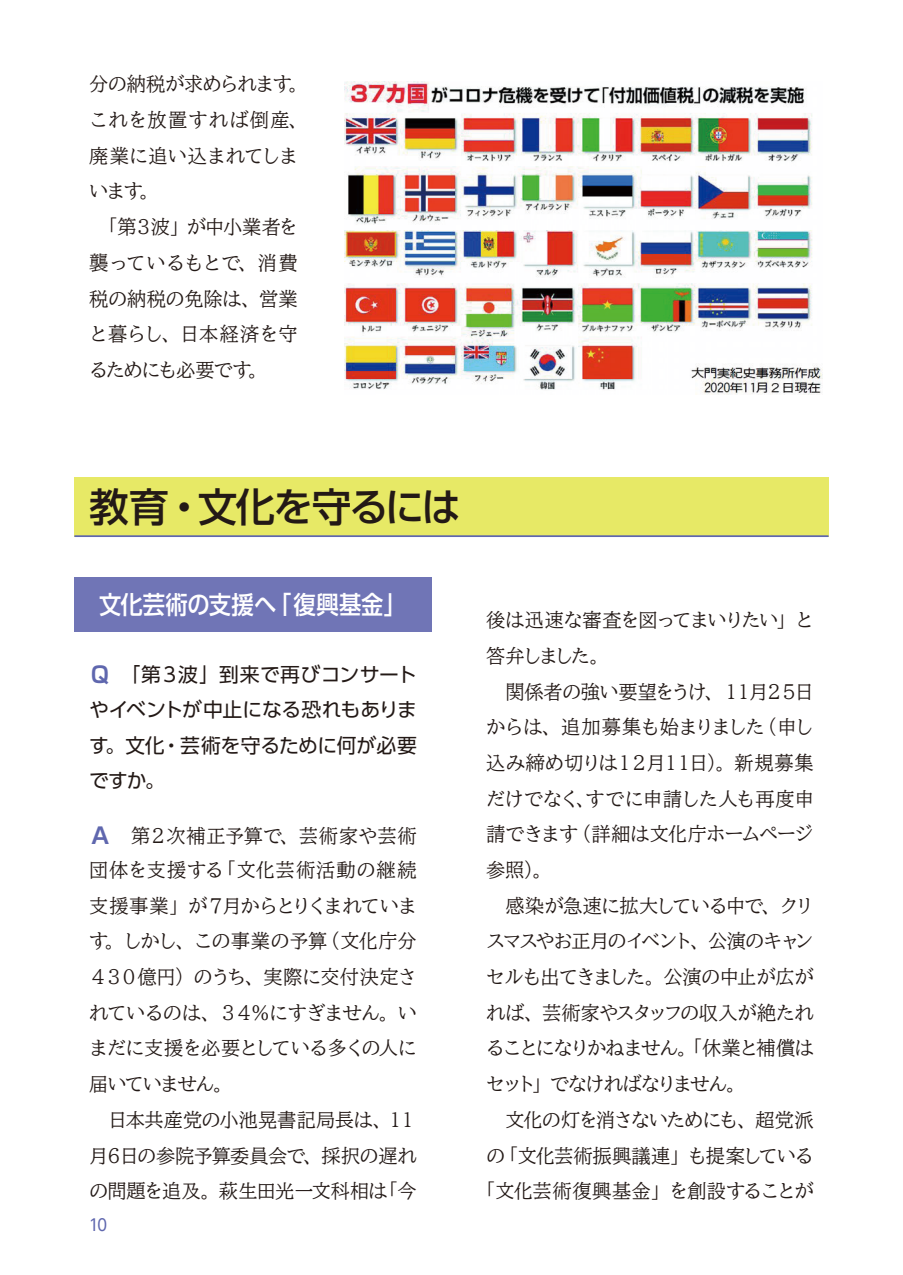
<style>
.page{position:relative;width:903px;height:1275px;background:#fff}
.page>*{position:absolute;margin:0;border:0;box-sizing:border-box;transform-origin:0 0}
.大見出し{font:500 39.73px "UD Shin Go Pro";letter-spacing:-.055em;color:#231916}
.中見出し{font:500 24.85px "UD Shin Go C Oniz Pr 6";color:#fff}
.本文_太字{font:19.78px/35.4px "UD Shin Go Pro";letter-spacing:-.015em;color:#231916;text-align:justify}
.本文{font:19.25px/35.7px "BIZ UD Mincho Medium";letter-spacing:-.035em;color:#231916;text-align:justify}
.A本文{font:19.25px/35.5px "BIZ UD Mincho Medium";letter-spacing:-.045em;color:#231916;text-align:justify}
.本文-2{font:19.25px/35.7px "BIZ UD Mincho Medium";letter-spacing:-.055em;color:#231916;text-align:center}
.本文-3{font:19.25px/35.7px "BIZ UD Mincho Medium";letter-spacing:-.01em;color:#231916}
.本文-4{font:19.25px/35.7px "BIZ UD Mincho Medium";letter-spacing:-.065em;color:#231916}
.t1{font:16.1px "UD Shin Go C Oeiz Pr 6";color:#5f67ae}
.s1{font-family:"Shin Go Pro De";font-weight:700;font-size:22.4px;color:#5f67ae}
</style>
<div class="page">
<div style="left:74px;top:477px;width:754px;height:60px;background:#e7e966"></div>
<hr style="left:74px;top:535px;width:754px;height:2px;background:#5f67ae">
<div style="left:74px;top:577px;width:358px;height:55px;background:#7075b6"></div>
<img style="left:345px;top:81px;width:478px;height:313px">
<p class="本文-3" style="left:89px;top:66px;width:220px">分の納税が求められます。これを放置すれば倒産、廃業に追い込まれてしまいます。</p>
<p class="本文" style="left:89px;top:209px;width:211px">　「第３波」が中小業者を襲っているもとで、消費税の納税の免除は、営業と暮らし、日本経済を守るためにも必要です。</p>
<p class="大見出し" style="left:89px;top:475px;width:373px">教育・文化を守るには</p>
<p class="中見出し" style="left:99px;top:585px;width:308px">文化芸術の支援へ「復興基金」</p>
<p class="本文_太字" style="left:89px;top:657px;width:329px"><span class="s1">Ｑ</span>　「第３波」到来で再びコンサートやイベントが中止になる恐れもあります。文化・芸術を守るために何が必要ですか。</p>
<p class="A本文" style="left:89px;top:818px;width:330px"><span class="s1">Ａ</span>　第２次補正予算で、芸術家や芸術団体を支援する「文化芸術活動の継続支援事業」が７月からとりくまれています。しかし、この事業の予算（文化庁分４３０億円）のうち、実際に交付決定されているのは、３４％にすぎません。いまだに支援を必要としている多くの人に届いていません。</p>
<p class="本文" style="left:89px;top:1102px;width:330px">　日本共産党の小池晃書記局長は、１１月６日の参院予算委員会で、採択の遅れの問題を追及。萩生田光一文科相は「今</p>
<p class="t1" style="left:89px;top:1212px;width:19px">10</p>
<p class="本文-4" style="left:486px;top:602px;width:329px">後は迅速な審査を図ってまいりたい」と答弁しました。</p>
<p class="本文" style="left:486px;top:673px;width:329px">　関係者の強い要望をうけ、１１月２５日からは、追加募集も始まりました（申し込み締め切りは１２月１１日）。新規募集だけでなく、すでに申請した人も再度申請できます（詳細は文化庁ホームページ参照）。</p>
<p class="本文" style="left:486px;top:887px;width:330px">　感染が急速に拡大している中で、クリスマスやお正月のイベント、公演のキャンセルも出てきました。公演の中止が広がれば、芸術家やスタッフの収入が絶たれることになりかねません。「休業と補償はセット」でなければなりません。</p>
<p class="本文-2" style="left:476px;top:1102px;width:339px">　文化の灯を消さないためにも、超党派の「文化芸術振興議連」も提案している「文化芸術復興基金」を創設することが</p>
</div>
